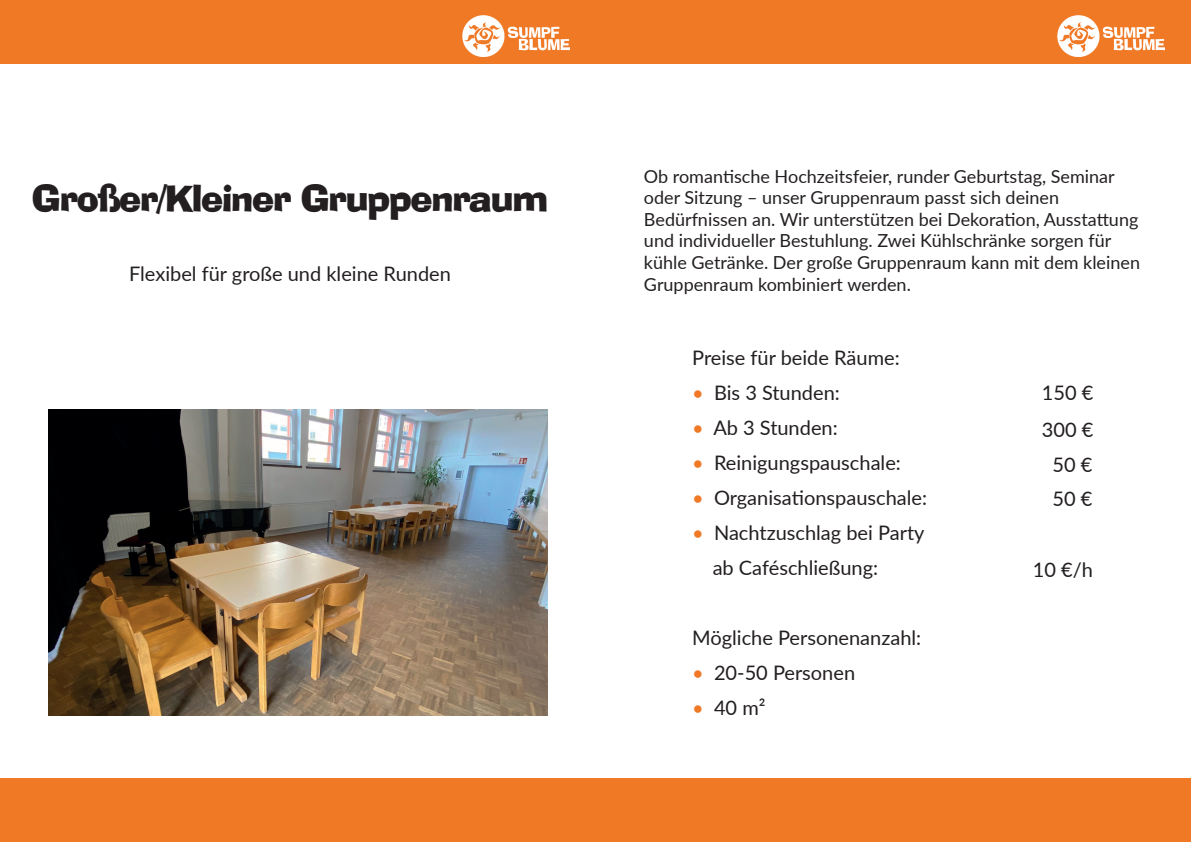
<style>
.page{position:relative;width:1191px;height:842px;background:#fff}
.page>*{position:absolute;margin:0;border:0;box-sizing:border-box;transform-origin:0 0}
.t1{font:36px "Ad Lib BT";letter-spacing:-.05em;color:#231f20}
.t2{font:20px/35px "Lato";color:#231f20}
.t3{font:18px/21.6px "Lato";color:#231f20}
.s1{color:#f07926}
</style>
<div class="page">
<div style="left:0;top:778px;width:595px;height:64px;background:#f07926"></div>
<div style="left:0;top:0;width:595px;height:64px;background:#f07926"></div>
<img style="left:462px;top:15px;width:107px;height:42px">
<img style="left:48px;top:409px;width:499px;height:306px">
<div style="left:595px;top:0;width:596px;height:64px;background:#f07926"></div>
<img style="left:1058px;top:15px;width:106px;height:42px">
<div style="left:595px;top:778px;width:596px;height:64px;background:#f07926"></div>
<h1 class="t1" style="left:32px;top:175px;width:518px">Großer/Kleiner Gruppenraum</h1>
<p class="t2" style="left:129px;top:255px;width:323px">Flexibel für große und kleine Runden</p>
<p class="t3" style="left:644px;top:164px;width:497px">Ob romantische Hochzeitsfeier, runder Geburtstag, Seminar oder Sitzung – unser Gruppenraum passt sich deinen Bedürfnissen an. Wir unterstützen bei Dekoration, Ausstattung und individueller Bestuhlung. Zwei Kühlschränke sorgen für kühle Getränke. Der große Gruppenraum kann mit dem kleinen Gruppenraum kombiniert werden.</p>
<p class="t2" style="left:692px;top:339px;width:209px">Preise für beide Räume:</p>
<p class="t2" style="left:692px;top:374px;width:149px"><span class="s1">•</span> Bis 3 Stunden:</p>
<p class="t2" style="left:692px;top:409px;width:147px"><span class="s1">•</span> Ab 3 Stunden:</p>
<p class="t2" style="left:692px;top:444px;width:210px"><span class="s1">•</span> Reinigungspauschale:</p>
<p class="t2" style="left:692px;top:479px;width:236px"><span class="s1">•</span> Organisationspauschale:</p>
<p class="t2" style="left:712px;top:514px;width:213px;text-indent:-20px"><span class="s1">•</span> Nachtzuschlag bei Party ab Caféschließung:</p>
<p class="t2" style="left:692px;top:619px;width:230px">Mögliche Personenanzahl:</p>
<p class="t2" style="left:692px;top:654px;width:164px"><span class="s1">•</span> 20-50 Personen</p>
<p class="t2" style="left:692px;top:689px;width:75px"><span class="s1">•</span> 40 m²</p>
<p class="t2" style="left:1041px;top:373px;width:53px;line-height:36.9px">150 €<br>300 €</p>
<p class="t2" style="left:1052px;top:447px;width:41px;line-height:34px">50 €<br>50 €</p>
<p class="t2" style="left:1032px;top:551px;width:62px">10 €/h</p>
</div>
